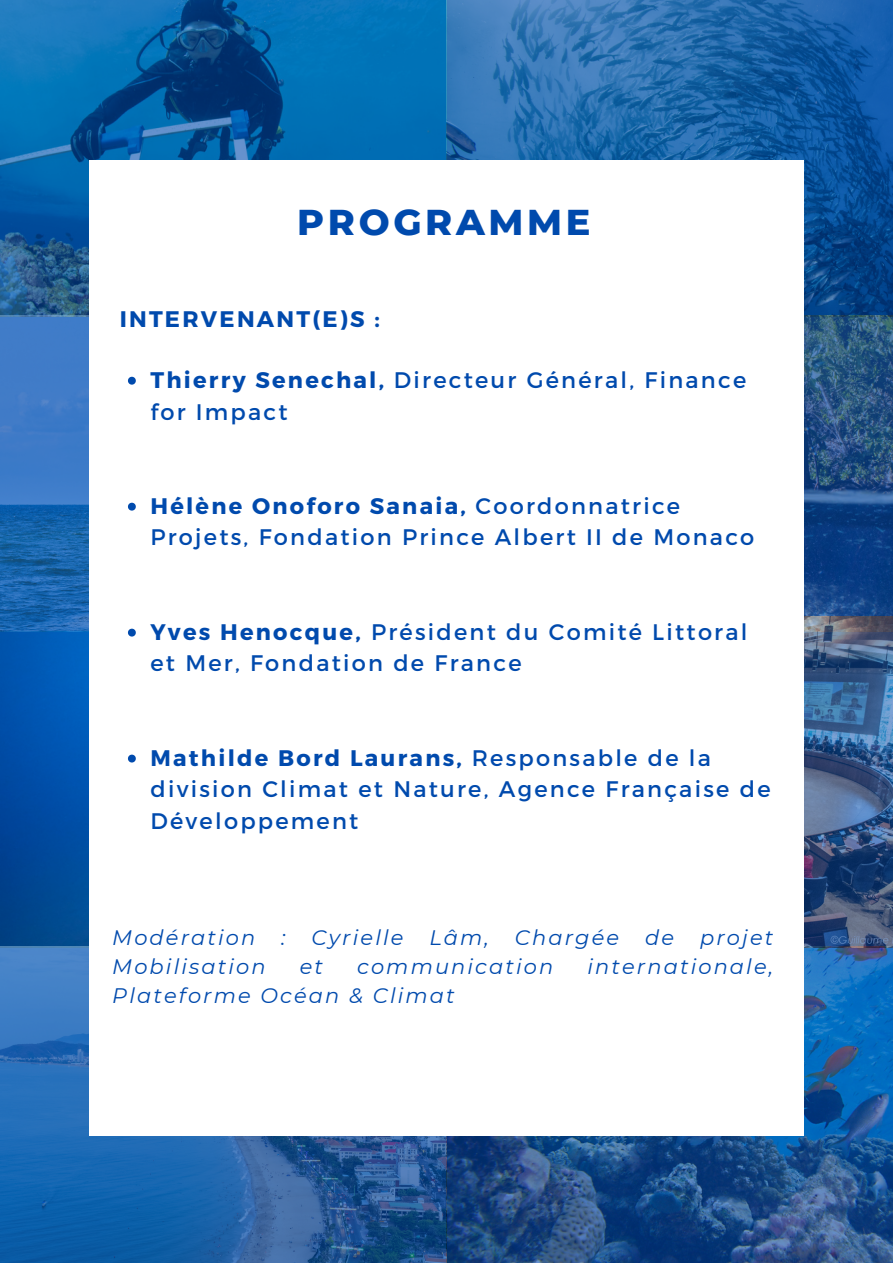
<style>
.page{position:relative;width:893px;height:1264px;background:#fff}
.page>*{position:absolute;margin:0;border:0;box-sizing:border-box;transform-origin:0 0}
.t1{font:800 36.6px "Montserrat";letter-spacing:.1em;color:#004aad}
.t2{font:22.5px/31.5px "Montserrat";letter-spacing:.1em;color:#004aad}
.t3{font:700 22.5px "Montserrat";letter-spacing:.1em;color:#004aad}
.t4{font:italic 21px/29.2px "Montserrat";letter-spacing:.1em;color:#004aad}
.s1{font-weight:700}
</style>
<div class="page">
<img style="left:0;top:0;width:892px;height:631px">
<img style="left:0;top:631px;width:89px;height:316px">
<img style="left:1px;top:946px;width:891px;height:316px">
<img style="left:803px;top:616px;width:89px;height:331px">
<div style="left:89px;top:160px;width:714px;height:975px;background:#fff"></div>
<svg style="left:128px;top:377px;width:8px;height:7px"></svg>
<svg style="left:128px;top:502px;width:8px;height:8px"></svg>
<svg style="left:128px;top:628px;width:8px;height:8px"></svg>
<svg style="left:128px;top:754px;width:8px;height:8px"></svg>
<p class="t1" style="left:297px;top:199px;width:294px">PROGRAMME</p>
<p class="t3" style="left:120px;top:304px;width:261px">INTERVENANT(E)S :</p>
<p class="t2" style="left:150px;top:363px;width:597px"><span class="s1">Thierry Senechal,</span> Directeur Général, Finance for Impact</p>
<p class="t2" style="left:150px;top:489px;width:605px"><span class="s1">Hélène Onoforo Sanaia,</span> Coordonnatrice<br>Projets, Fondation Prince Albert II de Monaco</p>
<p class="t2" style="left:150px;top:615px;width:598px"><span class="s1">Yves Henocque,</span> Président du Comité Littoral et Mer, Fondation de France</p>
<p class="t2" style="left:150px;top:741px;width:621px"><span class="s1">Mathilde Bord Laurans,</span> Responsable de la division Climat et Nature, Agence Française de<br>Développement</p>
<p class="t4" style="left:112px;top:922px;width:662px">Modération : Cyrielle Lâm, Chargée de projet<br>Mobilisation</p>
<p class="t4" style="left:300px;top:951px;width:25px">et</p>
<p class="t4" style="left:357px;top:951px;width:198px">communication</p>
<p class="t4" style="left:587px;top:951px;width:187px">internationale,</p>
<p class="t4" style="left:112px;top:981px;width:344px">Plateforme Océan &amp; Climat</p>
</div>
